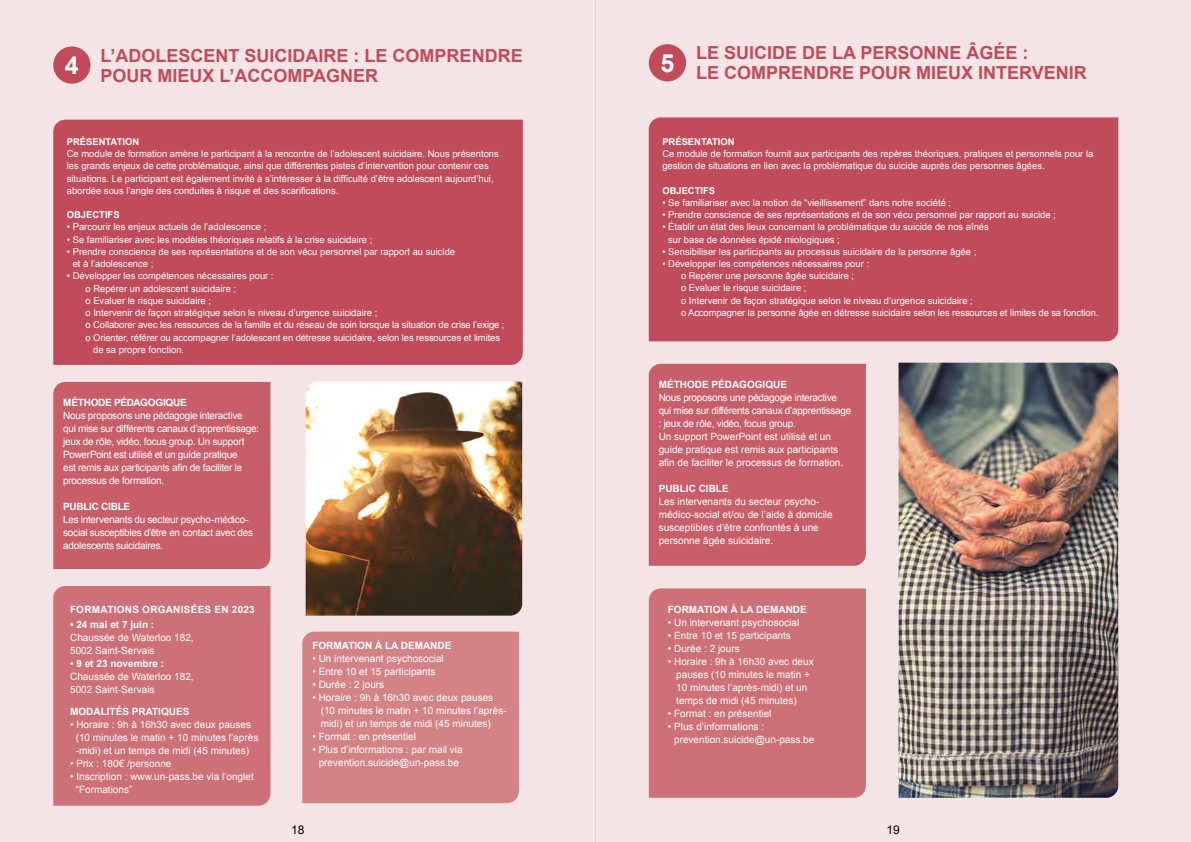
<style>
.page{position:relative;width:1191px;height:842px;background:#fff}
.page>*{position:absolute;margin:0;border:0;box-sizing:border-box;transform-origin:0 0}
.t1{font:700 25px "Arial";color:#fff}
.t2{font:700 18px/20px "Arial";color:#c04b5b}
.t3{font:12px "Arial";color:#000}
.t4{font:10px/13px "Arial";color:#fff}
.t5{font:10px/13px "Arial";letter-spacing:-.025em;color:#fff}
.t6{font:700 10px "Arial";color:#fff}
.t7{font:700 10px "Arial";letter-spacing:.03em;color:#fff}
.t8{font:700 10px "Arial";letter-spacing:-.02em;color:#fff}
.t9{font:700 10px "Arial";letter-spacing:-.025em;color:#fff}
.t10{font:9.4px/12.2px "Arial";color:#fff}
.t11{font:700 9.4px "Arial";color:#fff}
</style>
<div class="page">
<div style="left:0;top:0;width:595px;height:842px;background:#f5e4e6"></div>
<div style="left:595px;top:0;width:596px;height:842px;background:#f5e4e6"></div>
<div style="left:649px;top:117px;width:469px;height:224px;background:#c04b5b"></div>
<div style="left:649px;top:364px;width:217px;height:202px;background:#c75e69"></div>
<div style="left:649px;top:588px;width:217px;height:210px;background:#cd7077"></div>
<img style="left:898px;top:363px;width:220px;height:435px">
<div style="left:649px;top:44px;width:37px;height:37px;background:#c04b5b;border-radius:50%"></div>
<div style="left:53px;top:120px;width:470px;height:245px;background:#c04b5b"></div>
<div style="left:53px;top:382px;width:217px;height:187px;background:#c75e69"></div>
<div style="left:53px;top:46px;width:38px;height:38px;background:#c04b5b;border-radius:50%"></div>
<img style="left:306px;top:381px;width:216px;height:235px">
<div style="left:53px;top:586px;width:217px;height:220px;background:#cd7077"></div>
<div style="left:302px;top:632px;width:217px;height:171px;background:#d38286"></div>
<h1 class="t1" style="left:65px;top:49px;width:15px">4</h1>
<h2 class="t2" style="left:100px;top:46px;width:424px">L’ADOLESCENT SUICIDAIRE : LE COMPRENDRE<br>POUR MIEUX L’ACCOMPAGNER</h2>
<p class="t11" style="left:67px;top:135px;width:74px">PRÉSENTATION</p>
<p class="t10" style="left:67px;top:148px;width:433px">Ce module de formation amène le participant à la rencontre de l’adolescent suicidaire. Nous présentons les grands enjeux de cette problématique, ainsi que différentes pistes d’intervention pour contenir ces situations. Le participant est également invité à s’intéresser à la difficulté d’être adolescent aujourd’hui, abordée sous l’angle des conduites à risque et des scarifications.</p>
<p class="t11" style="left:67px;top:209px;width:54px">OBJECTIFS</p>
<p class="t10" style="left:67px;top:221px;width:201px">• Parcourir les enjeux actuels de l’adolescence ;</p>
<p class="t10" style="left:67px;top:233px;width:307px">• Se familiariser avec les modèles théoriques relatifs à la crise suicidaire ;</p>
<p class="t10" style="left:73px;top:246px;width:384px;text-indent:-6px">• Prendre conscience de ses représentations et de son vécu personnel par rapport au suicide et à l’adolescence ;</p>
<p class="t10" style="left:67px;top:270px;width:208px">• Développer les compétences nécessaires pour :</p>
<p class="t10" style="left:85px;top:282px;width:152px">o Repérer un adolescent suicidaire ;</p>
<p class="t10" style="left:85px;top:294px;width:127px">o Evaluer le risque suicidaire ;</p>
<p class="t10" style="left:85px;top:307px;width:293px">o Intervenir de façon stratégique selon le niveau d’urgence suicidaire ;</p>
<p class="t10" style="left:85px;top:319px;width:420px">o Collaborer avec les ressources de la famille et du réseau de soin lorsque la situation de crise l’exige ;</p>
<p class="t10" style="left:85px;top:331px;width:416px">o Orienter, référer ou accompagner l’adolescent en détresse suicidaire, selon les ressources et limites</p>
<p class="t10" style="left:93px;top:343px;width:92px">de sa propre fonction.</p>
<p class="t8" style="left:63px;top:396px;width:125px">MÉTHODE PÉDAGOGIQUE</p>
<p class="t5" style="left:63px;top:409px;width:197px">Nous proposons une pédagogie interactive<br>qui mise sur différents canaux d’apprentissage: jeux de rôle, vidéo, focus group. Un support PowerPoint est utilisé et un guide pratique<br>est remis aux participants afin de faciliter le processus de formation.</p>
<p class="t9" style="left:63px;top:500px;width:69px">PUBLIC CIBLE</p>
<p class="t5" style="left:63px;top:513px;width:191px">Les intervenants du secteur psycho-médico&shy;social susceptibles d’être en contact avec des adolescents suicidaires.</p>
<p class="t7" style="left:70px;top:603px;width:186px">FORMATIONS ORGANISÉES EN 2023</p>
<p class="t6" style="left:70px;top:617px;width:86px">• 24 mai et 7 juin :</p>
<p class="t4" style="left:70px;top:631px;width:125px">Chaussée de Waterloo 182,<br>5002 Saint-Servais</p>
<p class="t6" style="left:70px;top:656px;width:96px">• 9 et 23 novembre :</p>
<p class="t4" style="left:70px;top:670px;width:125px">Chaussée de Waterloo 182,<br>5002 Saint-Servais</p>
<p class="t6" style="left:70px;top:704px;width:121px">MODALITÉS PRATIQUES</p>
<p class="t4" style="left:76px;top:718px;width:184px;text-indent:-6px">• Horaire : 9h à 16h30 avec deux pauses (10 minutes le matin + 10 minutes l’après -midi) et un temps de midi (45 minutes)</p>
<p class="t4" style="left:70px;top:757px;width:103px">• Prix : 180€ /personne</p>
<p class="t4" style="left:76px;top:770px;width:180px;text-indent:-6px">• Inscription : www.un-pass.be via l’onglet “Formations”</p>
<p class="t6" style="left:312px;top:639px;width:140px">FORMATION À LA DEMANDE</p>
<p class="t4" style="left:312px;top:652px;width:133px">• Un intervenant psychosocial</p>
<p class="t4" style="left:312px;top:665px;width:125px">• Entre 10 et 15 participants</p>
<p class="t4" style="left:312px;top:678px;width:73px">• Durée : 2 jours</p>
<p class="t4" style="left:321px;top:691px;width:187px;text-indent:-8px">• Horaire : 9h à 16h30 avec deux pauses (10 minutes le matin + 10 minutes l’après&shy;midi) et un temps de midi (45 minutes)</p>
<p class="t4" style="left:312px;top:730px;width:105px">• Format : en présentiel</p>
<p class="t4" style="left:312px;top:743px;width:152px;text-align:center">• Plus d’informations : par mail via prevention.suicide@un-pass.be</p>
<h1 class="t1" style="left:660px;top:47px;width:15px">5</h1>
<h2 class="t2" style="left:696px;top:44px;width:392px">LE SUICIDE DE LA PERSONNE ÂGÉE :<br>LE COMPRENDRE POUR MIEUX INTERVENIR</h2>
<p class="t11" style="left:662px;top:135px;width:74px">PRÉSENTATION</p>
<p class="t10" style="left:662px;top:148px;width:432px">Ce module de formation fournit aux participants des repères théoriques, pratiques et personnels pour la gestion de situations en lien avec la problématique du suicide auprès des personnes âgées.</p>
<p class="t11" style="left:662px;top:184px;width:54px">OBJECTIFS</p>
<p class="t10" style="left:662px;top:197px;width:290px">• Se familiariser avec la notion de “vieillissement” dans notre société ;</p>
<p class="t10" style="left:662px;top:209px;width:395px">• Prendre conscience de ses représentations et de son vécu personnel par rapport au suicide ;</p>
<p class="t10" style="left:668px;top:221px;width:322px;text-indent:-6px">• Établir un état des lieux concernant la problématique du suicide de nos aînés sur base de données épidé miologiques ;</p>
<p class="t10" style="left:662px;top:245px;width:315px">• Sensibiliser les participants au processus suicidaire de la personne âgée ;</p>
<p class="t10" style="left:681px;top:258px;width:419px;text-indent:-19px">• Développer les compétences nécessaires pour :<br>o Repérer une personne âgée suicidaire ;<br>o Evaluer le risque suicidaire ;<br>o Intervenir de façon stratégique selon le niveau d’urgence suicidaire ;<br>o Accompagner la personne âgée en détresse suicidaire selon les ressources et limites de sa fonction.</p>
<p class="t6" style="left:658px;top:378px;width:130px">MÉTHODE PÉDAGOGIQUE</p>
<p class="t4" style="left:658px;top:391px;width:194px">Nous proposons une pédagogie interactive qui mise sur différents canaux d’apprentissage : jeux de rôle, vidéo, focus group.<br>Un support PowerPoint est utilisé et un guide pratique est remis aux participants afin de faciliter le processus de formation.</p>
<p class="t6" style="left:658px;top:482px;width:71px">PUBLIC CIBLE</p>
<p class="t4" style="left:658px;top:495px;width:175px">Les intervenants du secteur psycho&shy;médico-social et/ou de l’aide à domicile susceptibles d’être confrontés à une personne âgée suicidaire.</p>
<p class="t6" style="left:668px;top:603px;width:140px">FORMATION À LA DEMANDE</p>
<p class="t4" style="left:668px;top:616px;width:133px">• Un intervenant psychosocial</p>
<p class="t4" style="left:668px;top:629px;width:125px">• Entre 10 et 15 participants</p>
<p class="t4" style="left:668px;top:642px;width:73px">• Durée : 2 jours</p>
<p class="t4" style="left:676px;top:655px;width:139px;text-indent:-8px">• Horaire : 9h à 16h30 avec deux pauses (10 minutes le matin +<br>10 minutes l’après-midi) et un temps de midi (45 minutes)</p>
<p class="t4" style="left:668px;top:707px;width:105px">• Format : en présentiel</p>
<p class="t4" style="left:674px;top:720px;width:142px;text-indent:-6px">• Plus d’informations : prevention.suicide@un-pass.be</p>
<p class="t3" style="left:291px;top:821px;width:15px">18</p>
<p class="t3" style="left:886px;top:821px;width:15px">19</p>
</div>
